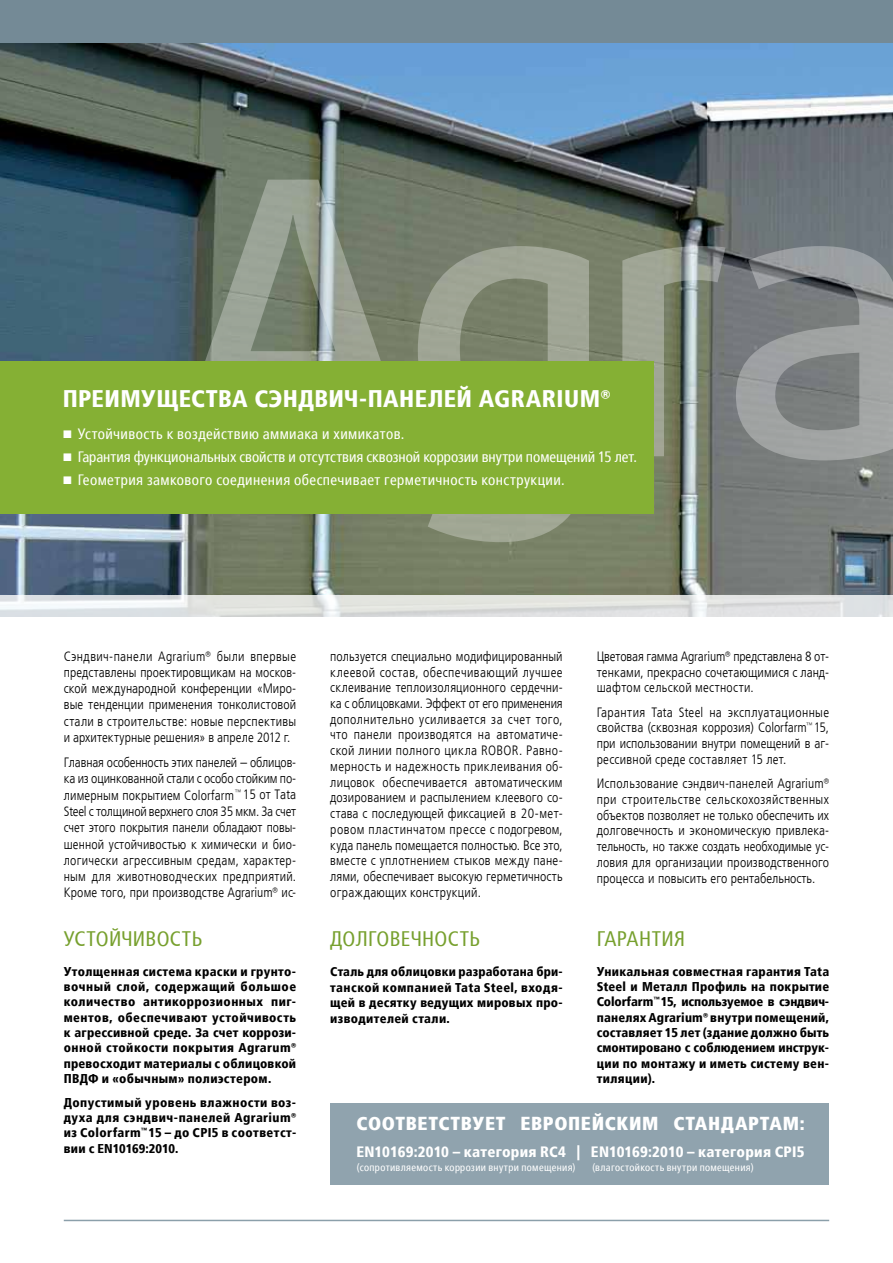
<style>
.page{position:relative;width:893px;height:1263px;background:#fff}
.page>*{position:absolute;margin:0;border:0;box-sizing:border-box;transform-origin:0 0}
.t1{font:900 condensed 24px "Frutiger LTCYR";letter-spacing:.015em;color:#fff}
.t2{font:condensed 21px "Frutiger LTCYR";letter-spacing:.01em;color:#77a02e}
.t3{font:900 condensed 18.75px "Frutiger LTCYR";letter-spacing:.035em;color:#fff}
.t4{font:condensed 15px/23px "Frutiger LTCYR";letter-spacing:.005em;color:#fff}
.t5{font:900 condensed 15px "Frutiger LTCYR";letter-spacing:.01em;color:#fff}
.t6{font:300 condensed 13.5px/15.8px "Frutiger LTCYR";letter-spacing:.01em;color:#000;text-align:justify}
.t7{font:900 condensed 12.75px/15.3px "Frutiger LTCYR";letter-spacing:.02em;color:#000;text-align:justify}
.t8{font:condensed 10.5px "Frutiger LTCYR";letter-spacing:.03em;color:#fff}
</style>
<div class="page">
<img style="left:0;top:43px;width:893px;height:552px">
<svg style="left:172px;top:180px;width:242px;height:181px;background:#788377"></svg>
<svg style="left:418px;top:246px;width:171px;height:296px;background:#8e9481"></svg>
<svg style="left:622px;top:246px;width:103px;height:210px;background:#888f82"></svg>
<svg style="left:736px;top:246px;width:157px;height:214px;background:#8a8e8f"></svg>
<svg style="left:0;top:595px;width:893px;height:22px;background:#e1e3e2"></svg>
<div style="left:0;top:0;width:893px;height:43px;background:#748a96"></div>
<div style="left:0;top:361px;width:654px;height:153px;background:#85b034"></div>
<hr style="left:64px;top:1220px;width:765px;height:1px;background:#8b9faa">
<div style="left:330px;top:1103px;width:499px;height:81px;background:#8b9faa"></div>
<h1 class="t1" style="left:63px;top:386px;width:549px">Преимущества СЭНДВИЧ-ПАНЕЛЕЙ AGRARi um®</h1>
<p class="t4" style="left:78px;top:423px;width:561px">Устойчивость к воздействию аммиака и химикатов.<br>Гарантия функциональных свойств и отсутствия сквозной коррозии внутри помещений 15 лет.<br>Геометрия замкового соединения обеспечивает герметичность конструкции.</p>
<p class="t6" style="left:64px;top:648px;width:234px;line-height:16.2px">Сэндвич-панели Agrarium® были впервые представлены проектировщикам на москов&shy;ской международной конференции «Миро&shy;вые тенденции применения тонколистовой стали в строительстве: новые перспективы и архитектурные решения» в апреле 2012 г.</p>
<p class="t6" style="left:64px;top:754px;width:234px;line-height:16.4px">Главная особенность этих панелей – облицов&shy;ка из оцинкованной стали с особо стойким по&shy;лимерным покрытием Colorfarm<sup>™</sup>15 от Tata Steel с толщиной верхнего слоя 35 мкм. За счет счет этого покрытия панели обладают повы&shy;шенной устойчивостью к химически и био&shy;логически агрессивным средам, характер&shy;ным для животноводческих предприятий.<br>Кроме того, при производстве Agrarium® ис-</p>
<p class="t6" style="left:330px;top:649px;width:234px">пользуется специально модифицированный клеевой состав, обеспечивающий лучшее склеивание теплоизоляционного сердечни&shy;ка с облицовками. Эффект от его применения дополнительно усиливается за счет того, что панели производятся на автоматиче&shy;ской линии полного цикла ROBOR. Равно&shy;мерность и надежность приклеивания об&shy;лицовок обеспечивается автоматическим дозированием и распылением клеевого со&shy;става с последующей фиксацией в 20-мет&shy;ровом пластинчатом прессе с подогревом, куда панель помещается полностью. Все это, вместе с уплотнением стыков между пане&shy;лями, обеспечивает высокую герметичность ограждающих конструкций.</p>
<h2 class="t2" style="left:64px;top:927px;width:140px">УСТОЙЧИВОСТЬ</h2>
<h2 class="t2" style="left:330px;top:927px;width:151px">ДОЛГОВЕЧНОСТЬ</h2>
<p class="t6" style="left:597px;top:649px;width:234px">Цветовая гамма Agrarium® представлена 8 от&shy;тенками, прекрасно сочетающимися с ланд&shy;шафтом сельской местности.</p>
<p class="t6" style="left:597px;top:704px;width:234px">Гарантия Tata Steel на эксплуатационные свойства (сквозная коррозия) Colorfarm<sup>™</sup>15, при использовании внутри помещений в аг&shy;рессивной среде составляет 15 лет.</p>
<p class="t6" style="left:597px;top:776px;width:234px">Использование сэндвич-панелей Agrarium® при строительстве сельскохозяйственных объектов позволяет не только обеспечить их долговечность и экономическую привлека&shy;тельность, но также создать необходимые ус&shy;ловия для организации производственного процесса и повысить его рентабельность.</p>
<h2 class="t2" style="left:597px;top:927px;width:67px">ГАРАНТИЯ</h2>
<p class="t7" style="left:64px;top:964px;width:234px">Утолщенная система краски и грунто&shy;вочный слой, содержащий большое количество антикоррозионных пиг&shy;ментов, обеспечивают устойчивость к агрессивной среде. За счет коррози&shy;онной стойкости покрытия Agrarum® превосходит материалы с облицовкой ПВДФ и «обычным» полиэстером.</p>
<p class="t7" style="left:64px;top:1095px;width:234px">Допустимый уровень влажности воз&shy;духа для сэндвич-панелей Agrarium® из Colorfarm<sup>™</sup>15 – до CPI5 в соответст&shy;вии с EN10169:2010.</p>
<p class="t7" style="left:330px;top:964px;width:234px;line-height:15.8px">Сталь для облицовки разработана бри&shy;танской компанией Tata Steel, входя&shy;щей в десятку ведущих мировых про&shy;изводителей стали.</p>
<p class="t7" style="left:597px;top:964px;width:234px">Уникальная совместная гарантия Tata Steel и Металл Профиль на покрытие Colorfarm<sup>™</sup>15, используемое в сэндвич&shy;панелях Agrarium® внутри помещений, составляет 15 лет (здание должно быть смонтировано с соблюдением инструк&shy;ции по монтажу и иметь систему вен&shy;тиляции).</p>
<h3 class="t3" style="left:356px;top:1112px;width:450px">СООТВЕТСТВУЕТ ЕВРОПЕЙСКИМ СТАНДАРТАМ:</h3>
<p class="t5" style="left:356px;top:1143px;width:450px">EN10169:2010 – категория RC4 | EN10169:2010 – категория CPI5</p>
<p class="t8" style="left:357px;top:1162px;width:220px">(сопротивляемость коррозии внутри помещения)</p>
<p class="t8" style="left:592px;top:1162px;width:163px">(влагостойкость внутри помещения)</p>
</div>
